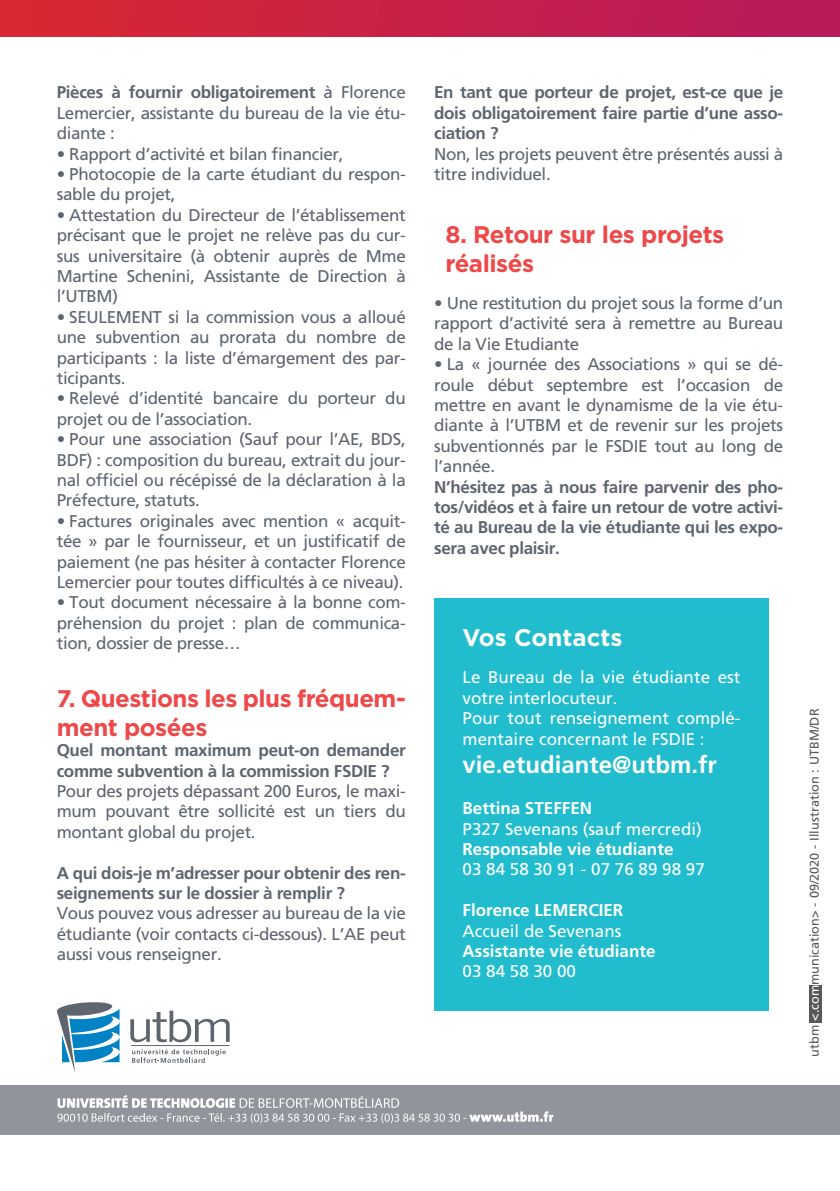
<style>
.page{position:relative;width:840px;height:1191px;background:#fff}
.page>*{position:absolute;margin:0;border:0;box-sizing:border-box;transform-origin:0 0}
.Texte_COURANT{font:700 24px/28.8px "Gotham";letter-spacing:-.02em;color:#ef4849}
.TITRE___NIV_2{font:700 24px/28.8px "Gotham";letter-spacing:-.02em;color:#ef4849}
.Texte_COURANT-2{font:700 24px "Frutiger";color:#fff}
.TITRE___NIV_2-2{font:700 24px "Gotham";color:#fff}
.Texte_COURANT-3{font:17px/20.4px "Frutiger";letter-spacing:-.02em;color:#5e656e;text-align:justify}
.Texte_COURANT-4{font:700 17px/20.4px "Frutiger";letter-spacing:-.02em;color:#5e656e}
.Texte_COURANT-5{font:17px/20.4px "Frutiger";color:#fff}
.Texte_COURANT-6{font:700 17px/20.4px "Frutiger";color:#fff}
.Normal_e{font:12.6px "Frutiger";color:#57585a}
.s1{font-weight:700}
.s2{font-weight:400}
.s3{color:#fff}
</style>
<div class="page">
<div style="left:434px;top:598px;width:334px;height:413px;background:#21bdce"></div>
<div style="left:0;top:1085px;width:839px;height:49px;background:#92949b"></div>
<hr style="left:131px;top:1045px;width:98px;height:1px;background:#5e656e">
<svg style="left:130px;top:1010px;width:99px;height:32px"></svg>
<svg style="left:132px;top:1049px;width:94px;height:14px"></svg>
<svg style="left:57px;top:1002px;width:63px;height:71px"></svg>
<svg style="left:57px;top:1095px;width:496px;height:28px"></svg>
<div style="left:0;top:0;width:839px;height:37px;background:linear-gradient(to right,#d92830,#b7195d)"></div>
<div style="left:808px;top:985px;width:13px;height:37px;background:#57585a"></div>
<p class="Texte_COURANT-3" style="left:57px;top:82px;width:350px"><span class="s1">Pièces à fournir obligatoirement</span> à Florence Lemercier, assistante du bureau de la vie étu&shy;diante :</p>
<p class="Texte_COURANT-3" style="left:57px;top:143px;width:288px">• Rapport d’activité et bilan financier,</p>
<p class="Texte_COURANT-3" style="left:57px;top:164px;width:350px">• Photocopie de la carte étudiant du respon&shy;sable du projet,</p>
<p class="Texte_COURANT-3" style="left:57px;top:204px;width:350px">• Attestation du Directeur de l’établissement précisant que le projet ne relève pas du cur&shy;sus universitaire (à obtenir auprès de Mme Martine Schenini, Assistante de Direction à l’UTBM)</p>
<p class="Texte_COURANT-3" style="left:57px;top:306px;width:350px">• SEULEMENT si la commission vous a alloué une subvention au prorata du nombre de participants : la liste d’émargement des par&shy;ticipants.</p>
<p class="Texte_COURANT-3" style="left:57px;top:388px;width:350px">• Relevé d’identité bancaire du porteur du projet ou de l’association.</p>
<p class="Texte_COURANT-3" style="left:57px;top:429px;width:350px">• Pour une association (Sauf pour l’AE, BDS, BDF) : composition du bureau, extrait du jour&shy;nal officiel ou récépissé de la déclaration à la Préfecture, statuts.</p>
<p class="Texte_COURANT-3" style="left:57px;top:510px;width:350px">• Factures originales avec mention « acquit&shy;tée » par le fournisseur, et un justificatif de paiement (ne pas hésiter à contacter Florence Lemercier pour toutes difficultés à ce niveau).</p>
<p class="Texte_COURANT-3" style="left:57px;top:592px;width:350px">• Tout document nécessaire à la bonne com&shy;préhension du projet : plan de communica&shy;tion, dossier de presse…</p>
<p class="Texte_COURANT" style="left:57px;top:684px;width:350px">7. Questions les plus fréquem&shy;ment posées</p>
<p class="Texte_COURANT-4" style="left:57px;top:740px;width:350px">Quel montant maximum peut-on demander comme subvention à la commission FSDIE ?</p>
<p class="Texte_COURANT-3" style="left:57px;top:780px;width:350px">Pour des projets dépassant 200 Euros, le maxi&shy;mum pouvant être sollicité est un tiers du montant global du projet.</p>
<p class="Texte_COURANT-4" style="left:57px;top:862px;width:350px">A qui dois-je m’adresser pour obtenir des ren&shy;seignements sur le dossier à remplir ?</p>
<p class="Texte_COURANT-3" style="left:57px;top:903px;width:350px">Vous pouvez vous adresser au bureau de la vie étudiante (voir contacts ci-dessous). L’AE peut aussi vous renseigner.</p>
<p class="Texte_COURANT-4" style="left:434px;top:82px;width:350px;text-align:justify">En tant que porteur de projet, est-ce que je dois obligatoirement faire partie d’une asso&shy;ciation ?</p>
<p class="Texte_COURANT-3" style="left:434px;top:143px;width:350px">Non, les projets peuvent être présentés aussi à titre individuel.</p>
<p class="TITRE___NIV_2" style="left:445px;top:220px;width:280px">8. Retour sur les projets réalisés</p>
<p class="Texte_COURANT-3" style="left:434px;top:293px;width:350px">• Une restitution du projet sous la forme d’un rapport d’activité sera à remettre au Bureau de la Vie Etudiante</p>
<p class="Texte_COURANT-3" style="left:434px;top:354px;width:350px">• La « journée des Associations » qui se dé&shy;roule début septembre est l’occasion de mettre en avant le dynamisme de la vie étu&shy;diante à l’UTBM et de revenir sur les projets subventionnés par le FSDIE tout au long de l’année.</p>
<p class="Texte_COURANT-4" style="left:434px;top:476px;width:350px;text-align:justify">N’hésitez pas à nous faire parvenir des pho&shy;tos/vidéos et à faire un retour de votre activi&shy;té au Bureau de la vie étudiante qui les expo&shy;sera avec plaisir.</p>
<p class="TITRE___NIV_2-2" style="left:462px;top:621px;width:161px">Vos Contacts</p>
<p class="Texte_COURANT-5" style="left:462px;top:667px;width:279px">Le Bureau de la vie étudiante est votre interlocuteur.</p>
<p class="Texte_COURANT-5" style="left:462px;top:708px;width:279px">Pour tout renseignement complé&shy;mentaire concernant le FSDIE :</p>
<p class="Texte_COURANT-2" style="left:462px;top:751px;width:255px">vie.etudiante@utbm.fr</p>
<p class="Texte_COURANT-5" style="left:462px;top:798px;width:241px"><span class="s1">Bettina STEFFEN<br></span>P327 Sevenans (sauf mercredi)</p>
<p class="Texte_COURANT-6" style="left:462px;top:838px;width:243px">Responsable vie étudiante<br><span class="s2">03 84 58 30 91 - 07 76 89 98 97</span></p>
<p class="Texte_COURANT-6" style="left:462px;top:900px;width:162px">Florence LEMERCIER<br><span class="s2">Accueil de Sevenans</span></p>
<p class="Texte_COURANT-6" style="left:462px;top:940px;width:194px">Assistante vie étudiante<br><span class="s2">03 84 58 30 00</span></p>
<p class="Normal_e" style="left:806px;top:1056px;width:349px;rotate:-90deg">utbm <span class="s3">&lt;.com</span>munication&gt; - 09/2020 - Illustration : UTBM/DR</p>
</div>
